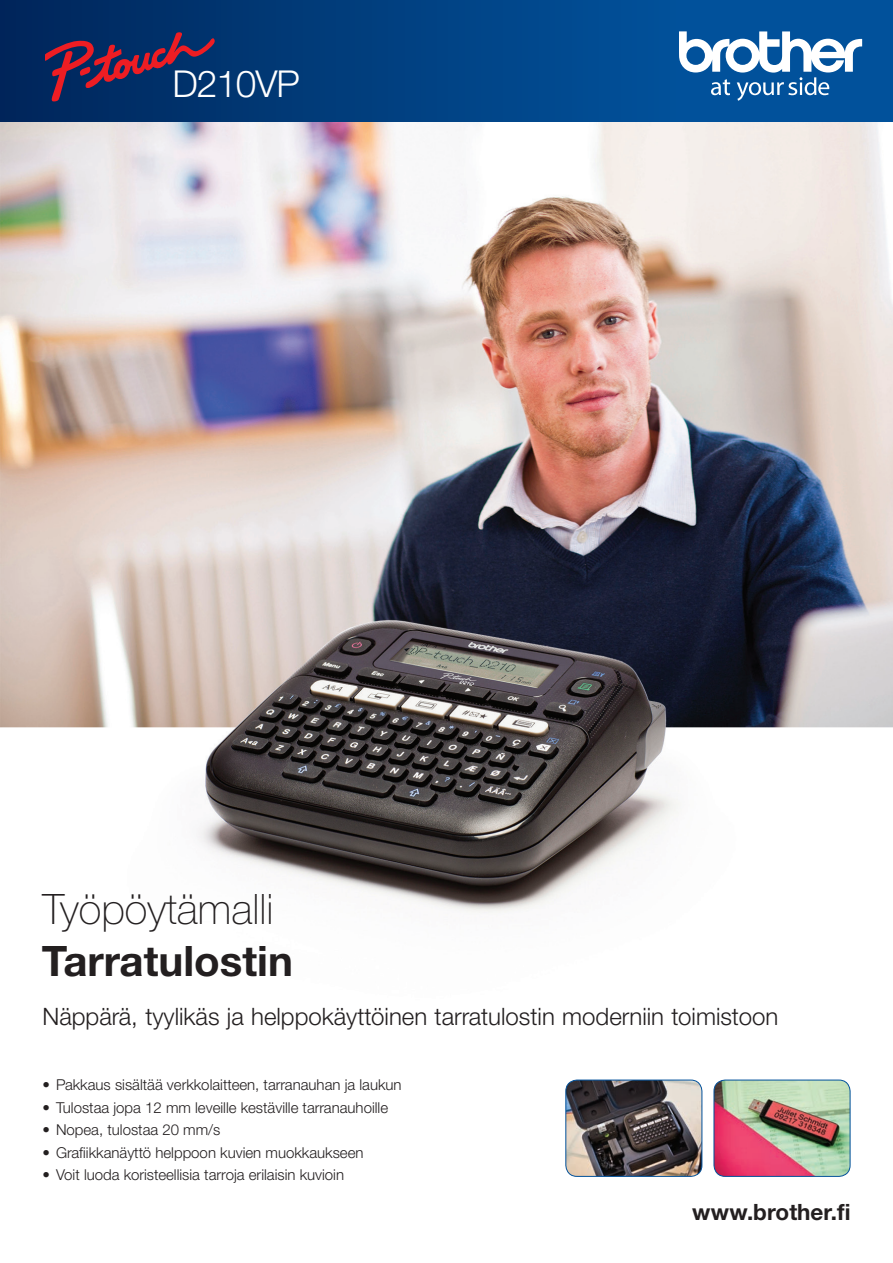
<style>
.page{position:relative;width:893px;height:1263px;background:#fff}
.page>*{position:absolute;margin:0;border:0;box-sizing:border-box;transform-origin:0 0}
.t1{font:700 42px "Helvetica Neue LTW1 G";color:#231f20}
.t2{font:100 42px "Helvetica Neue LTW1 G";color:#231f20}
.t3{font:300 37.2px "Helvetica Neue LTW1 G";letter-spacing:-.03em;color:#fff}
.t4{font:300 24px "Helvetica Neue LTW1 G";color:#231f20}
.t5{font:700 22.5px "Helvetica Neue LTW1 G";color:#231f20}
.t6{font:300 15px "Helvetica Neue LTW1 G";color:#231f20}
</style>
<div class="page">
<div style="left:0;top:0;width:686px;height:123px;background:linear-gradient(to right,#00265a,#01529c)"></div>
<div style="left:685px;top:0;width:208px;height:123px;background:#01519b"></div>
<svg style="left:679px;top:31px;width:183px;height:70px"></svg>
<img style="left:1px;top:123px;width:892px;height:790px">
<svg style="left:46px;top:33px;width:169px;height:68px;background:#332a58"></svg>
<img style="left:714px;top:1080px;width:136px;height:96px">
<div style="left:714px;top:1080px;width:136px;height:97px;border:1px solid #01519b;border-radius:11px"></div>
<img style="left:566px;top:1080px;width:136px;height:96px">
<div style="left:565px;top:1080px;width:137px;height:97px;border:1px solid #01519b;border-radius:11px"></div>
<h2 class="t3" style="left:173px;top:61px;width:129px">D210VP</h2>
<h1 class="t2" style="left:43px;top:884px;width:233px">Työpöytämalli</h1>
<h1 class="t1" style="left:42px;top:935px;width:252px">Tarratulostin</h1>
<h3 class="t4" style="left:43px;top:1002px;width:737px">Näppärä, tyylikäs ja helppokäyttöinen tarratulostin moderniin toimistoon</h3>
<p class="t6" style="left:43px;top:1076px;width:361px">• Pakkaus sisältää verkkolaitteen, tarranauhan ja laukun</p>
<p class="t6" style="left:43px;top:1098px;width:347px">• Tulostaa jopa 12 mm leveille kestäville tarranauhoille</p>
<p class="t6" style="left:43px;top:1121px;width:179px">• Nopea, tulostaa 20 mm/s</p>
<p class="t6" style="left:43px;top:1143px;width:323px">• Grafiikkanäyttö helppoon kuvien muokkaukseen</p>
<p class="t6" style="left:43px;top:1166px;width:303px">• Voit luoda koristeellisia tarroja erilaisin kuvioin</p>
<h3 class="t5" style="left:692px;top:1197px;width:160px">www.brother.fi</h3>
</div>
